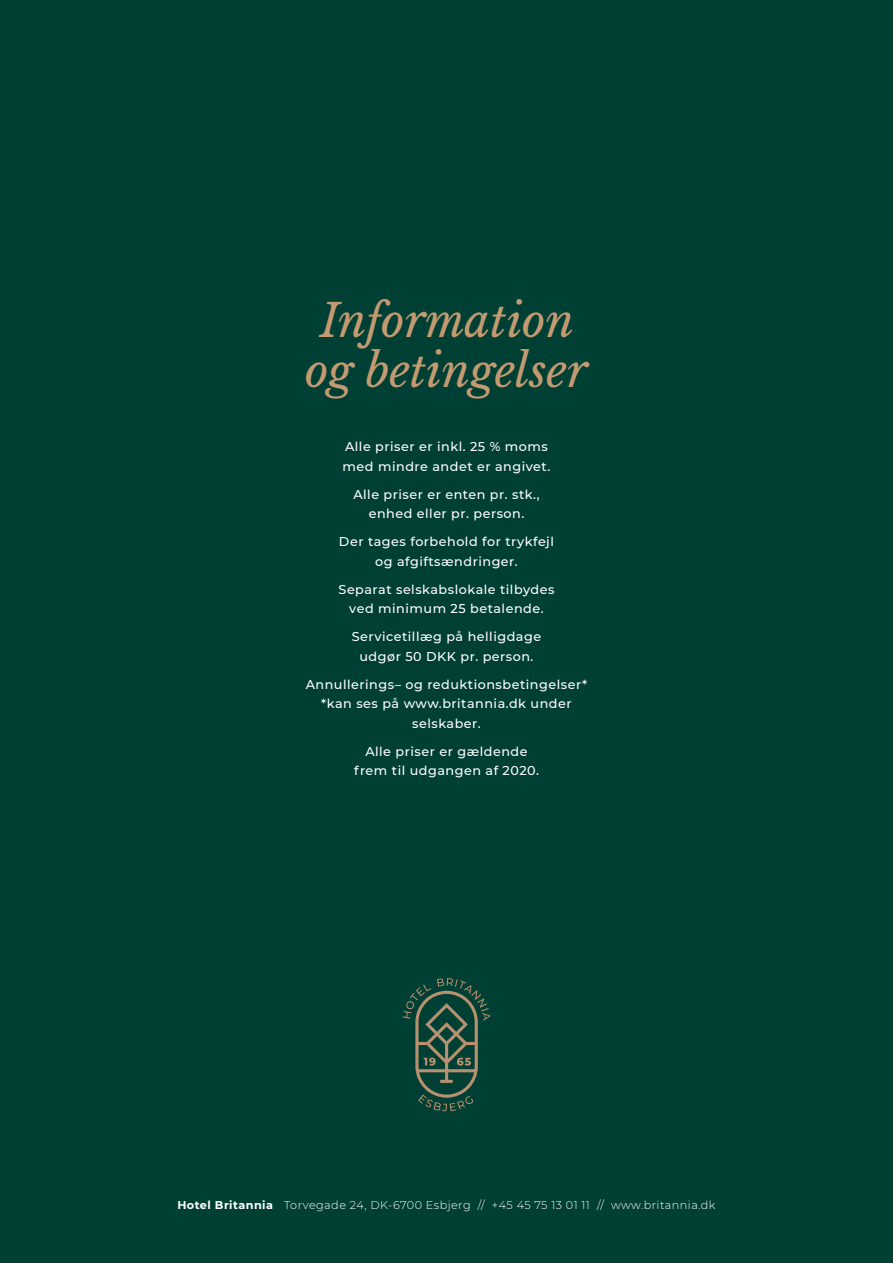
<style>
.page{position:relative;width:893px;height:1263px;background:#003f34}
.page>*{position:absolute;margin:0;border:0;box-sizing:border-box;transform-origin:0 0}
.t1{font:italic 45px/49.5px "Libre Baskerville";color:#c49a71;text-align:center}
.Brødtekst{font:500 12.75px/19.5px "Montserrat";letter-spacing:.04em;color:#fff;text-align:center}
.Brødtekst-2{font:300 11.25px "Montserrat";letter-spacing:.04em;color:#fff}
.s1{font-weight:700}
</style>
<div class="page">
<svg style="left:403px;top:978px;width:87px;height:133px"></svg>
<p class="t1" style="left:305px;top:296px;width:284px">Information og betingelser</p>
<p class="Brødtekst" style="left:343px;top:436px;width:209px;text-align:left">Alle priser er inkl. 25 % moms med mindre andet er angivet.</p>
<p class="Brødtekst" style="left:353px;top:484px;width:188px">Alle priser er enten pr. stk., enhed eller pr. person.</p>
<p class="Brødtekst" style="left:339px;top:531px;width:217px">Der tages forbehold for trykfejl og afgiftsændringer.</p>
<p class="Brødtekst" style="left:339px;top:579px;width:217px">Separat selskabslokale tilbydes ved minimum 25 betalende.</p>
<p class="Brødtekst" style="left:352px;top:626px;width:191px">Servicetillæg på helligdage udgør 50 DKK pr. person.</p>
<p class="Brødtekst" style="left:306px;top:674px;width:283px">Annullerings– og reduktionsbetingelser* *kan ses på www.britannia.dk under selskaber.</p>
<p class="Brødtekst" style="left:354px;top:741px;width:186px">Alle priser er gældende frem til udgangen af 2020.</p>
<p class="Brødtekst-2" style="left:177px;top:1197px;width:540px"><span class="s1">Hotel Britannia</span> Torvegade 24, DK-6700 Esbjerg // +45 45 75 13 01 11 // www.britannia.dk</p>
</div>
